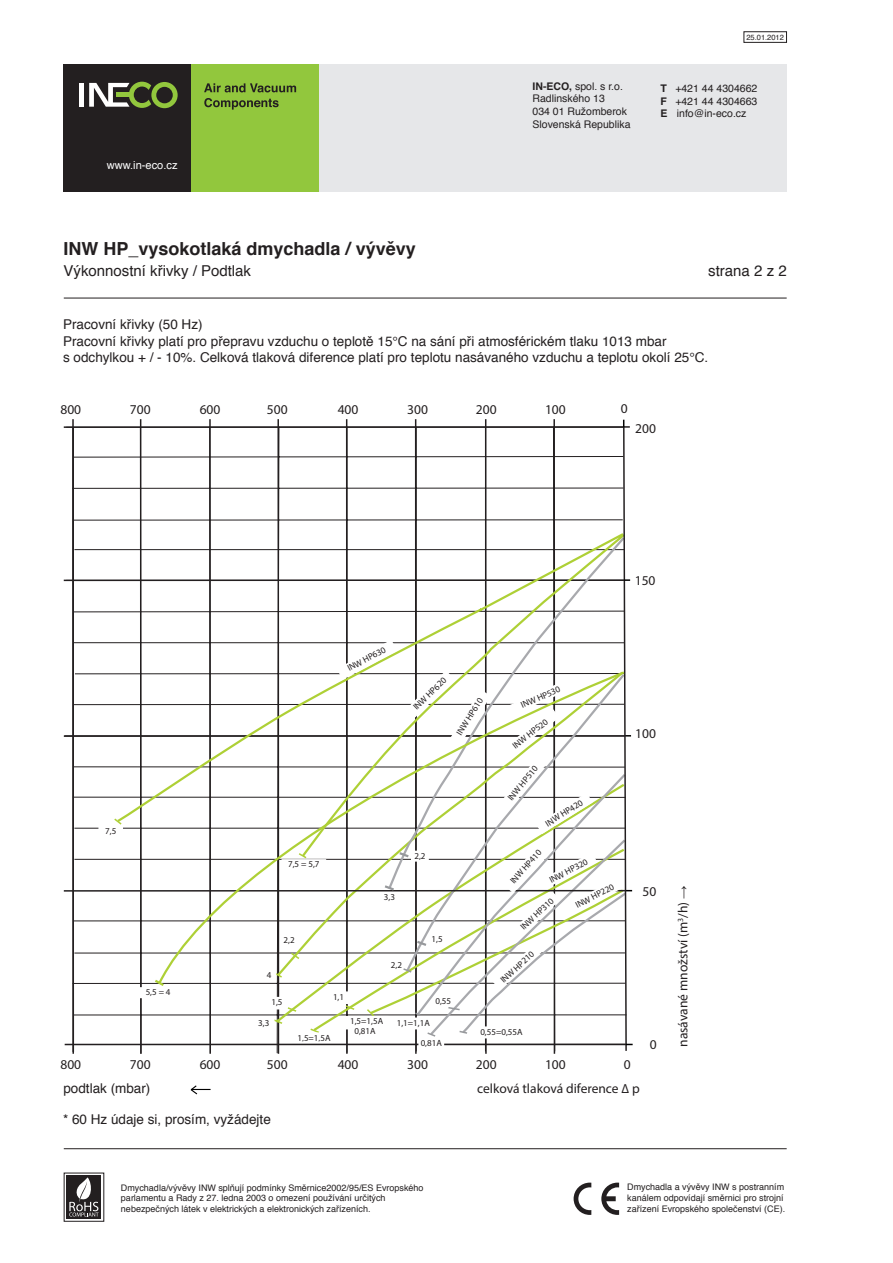
<style>
.page{position:relative;width:893px;height:1263px;background:#fff}
.page>*{position:absolute;margin:0;border:0;box-sizing:border-box;transform-origin:0 0}
.t1{font:700 18px "Helvetica";color:#231f20}
.t2{font:15px "Helvetica";color:#231f20}
.t3{font:13.5px "Helvetica";color:#231f20}
.t4{font:13.5px "Myriad Pro";color:#231f20}
.t5{font:11.1px "Helvetica";color:#fff}
.t6{font:10.5px "Helvetica";color:#231f20}
.t7{font:9px/10.8px "Helvetica";color:#231f20}
.t8{font:9px "Myriad Pro";color:#231f20}
.t9{font:7.5px "Helvetica";color:#231f20}
.s1{font-weight:700}
.s2{font-family:"Arial";font-weight:900}
</style>
<div class="page">
<hr style="left:64px;top:298px;width:723px;height:1px;background:#231f20">
<div style="left:276px;top:64px;width:511px;height:127px;background:#e6e7e9"></div>
<div style="left:191px;top:64px;width:128px;height:127px;background:#92c73d"></div>
<svg style="left:204px;top:98px;width:75px;height:12px"></svg>
<svg style="left:204px;top:83px;width:92px;height:9px"></svg>
<div style="left:64px;top:64px;width:127px;height:127px;background:#231f20"></div>
<div style="left:79px;top:83px;width:5px;height:24px;background:#fff"></div>
<svg style="left:89px;top:82px;width:89px;height:26px"></svg>
<div style="left:744px;top:32px;width:43px;height:11px;border:1px solid #231f20"></div>
<svg style="left:67px;top:1176px;width:34px;height:43px"></svg>
<svg style="left:69px;top:1177px;width:30px;height:39px"></svg>
<hr style="left:64px;top:1148px;width:723px;height:1px;background:#231f20">
<svg style="left:574px;top:1182px;width:17px;height:33px"></svg>
<svg style="left:601px;top:1182px;width:18px;height:33px"></svg>
<svg style="left:190px;top:1085px;width:21px;height:10px"></svg>
<hr style="left:140px;top:419px;width:2px;height:635px;background:#231f20">
<hr style="left:72px;top:419px;width:2px;height:635px;background:#231f20">
<hr style="left:209px;top:419px;width:2px;height:635px;background:#231f20">
<hr style="left:277px;top:419px;width:2px;height:635px;background:#231f20">
<hr style="left:346px;top:419px;width:2px;height:635px;background:#231f20">
<hr style="left:415px;top:419px;width:2px;height:635px;background:#231f20">
<hr style="left:485px;top:419px;width:2px;height:635px;background:#231f20">
<hr style="left:553px;top:419px;width:2px;height:635px;background:#231f20">
<hr style="left:64px;top:735px;width:561px;height:2px;background:#231f20">
<hr style="left:64px;top:579px;width:561px;height:2px;background:#231f20">
<hr style="left:64px;top:426px;width:566px;height:2px;background:#231f20">
<hr style="left:65px;top:1043px;width:561px;height:2px;background:#231f20">
<hr style="left:64px;top:890px;width:561px;height:2px;background:#231f20">
<svg style="left:113px;top:420px;width:520px;height:632px"></svg>
<svg style="left:156px;top:670px;width:470px;height:316px"></svg>
<p class="t5" style="left:107px;top:157px;width:72px">www.in-eco.cz</p>
<p class="t1" style="left:64px;top:234px;width:354px">INW HP_vysokotlaká dmychadla / vývěvy</p>
<p class="t2" style="left:64px;top:259px;width:189px">Výkonnostní křivky / Podtlak</p>
<p class="t6" style="left:532px;top:78px;width:92px"><span class="s1">IN-ECO,</span> spol. s r.o.</p>
<p class="t6" style="left:532px;top:91px;width:74px">Radlinského 13</p>
<p class="t6" style="left:532px;top:103px;width:96px">034 01 Ružomberok</p>
<p class="t6" style="left:532px;top:116px;width:100px">Slovenská Republika</p>
<p class="t9" style="left:746px;top:31px;width:39px">25.01.2012</p>
<p class="t6" style="left:660px;top:80px;width:99px"><span class="s1">T</span> +421 44 4304662</p>
<p class="t6" style="left:660px;top:93px;width:99px"><span class="s1">F</span> +421 44 4304663</p>
<p class="t6" style="left:660px;top:105px;width:88px"><span class="s1">E</span> info@in-eco.cz</p>
<p class="t2" style="left:708px;top:260px;width:80px">strana 2 z 2</p>
<p class="t3" style="left:63px;top:314px;width:141px">Pracovní křivky (50 Hz)</p>
<p class="t3" style="left:63px;top:330px;width:605px">Pracovní křivky platí pro přepravu vzduchu o teplotě 15°C na sání při atmosférickém tlaku 1013 mbar</p>
<p class="t3" style="left:63px;top:347px;width:647px">s odchylkou + / - 10%. Celková tlaková diference platí pro teplotu nasávaného vzduchu a teplotu okolí 25°C.</p>
<p class="t4" style="left:60px;top:401px;width:22px">800</p>
<p class="t4" style="left:130px;top:401px;width:22px">700</p>
<p class="t4" style="left:200px;top:401px;width:22px">600</p>
<p class="t4" style="left:267px;top:401px;width:22px">500</p>
<p class="t4" style="left:338px;top:401px;width:22px">400</p>
<p class="t4" style="left:407px;top:401px;width:22px">300</p>
<p class="t4" style="left:476px;top:401px;width:22px">200</p>
<p class="t4" style="left:545px;top:401px;width:22px">100</p>
<p class="t4" style="left:621px;top:401px;width:8px">0</p>
<p class="t4" style="left:635px;top:420px;width:22px">200</p>
<p class="t4" style="left:635px;top:572px;width:22px">150</p>
<p class="t8" style="left:105px;top:825px;width:13px">7,5</p>
<p class="t4" style="left:60px;top:1056px;width:22px">800</p>
<p class="t8" style="left:146px;top:987px;width:26px">5,5 = 4</p>
<p class="t4" style="left:130px;top:1056px;width:22px">700</p>
<p class="t4" style="left:200px;top:1056px;width:22px">600</p>
<p class="t8" style="left:345px;top:664px;width:44px;rotate:-28deg">INW HP630</p>
<p class="t8" style="left:411px;top:704px;width:44px;rotate:-44deg">INW HP620</p>
<p class="t8" style="left:454px;top:732px;width:44px;rotate:-58deg">INW HP610</p>
<p class="t8" style="left:288px;top:859px;width:33px">7,5 = 5,7</p>
<p class="t8" style="left:267px;top:969px;width:6px">4</p>
<p class="t8" style="left:284px;top:934px;width:13px">2,2</p>
<p class="t8" style="left:271px;top:996px;width:13px">1,5</p>
<p class="t8" style="left:333px;top:991px;width:13px">1,1</p>
<p class="t8" style="left:414px;top:850px;width:13px">2,2</p>
<p class="t8" style="left:384px;top:892px;width:13px">3,3</p>
<p class="t8" style="left:391px;top:959px;width:13px">2,2</p>
<p class="t8" style="left:432px;top:933px;width:13px">1,5</p>
<p class="t8" style="left:435px;top:995px;width:17px">0,55</p>
<p class="t8" style="left:519px;top:700px;width:44px;rotate:-24deg">INW HP530</p>
<p class="t8" style="left:510px;top:742px;width:44px;rotate:-38deg">INW HP520</p>
<p class="t8" style="left:505px;top:796px;width:44px;rotate:-50deg">INW HP510</p>
<p class="t8" style="left:543px;top:819px;width:44px;rotate:-32deg">INW HP420</p>
<p class="t8" style="left:508px;top:878px;width:44px;rotate:-48deg">INW HP410</p>
<p class="t8" style="left:547px;top:876px;width:44px;rotate:-28deg">INW HP320</p>
<p class="t8" style="left:574px;top:901px;width:44px;rotate:-28deg">INW HP220</p>
<p class="t8" style="left:518px;top:924px;width:44px;rotate:-43deg">INW HP310</p>
<p class="t8" style="left:498px;top:977px;width:44px;rotate:-42deg">INW HP210</p>
<p class="t8" style="left:258px;top:1017px;width:13px">3,3</p>
<p class="t4" style="left:267px;top:1056px;width:22px">500</p>
<p class="t8" style="left:297px;top:1032px;width:35px">1,5=1,5A</p>
<p class="t8" style="left:350px;top:1015px;width:35px">1,5=1,5A</p>
<p class="t8" style="left:397px;top:1017px;width:35px">1,1=1,1A</p>
<p class="t8" style="left:354px;top:1026px;width:23px">0,81A</p>
<p class="t8" style="left:480px;top:1026px;width:44px">0,55=0,55A</p>
<p class="t8" style="left:421px;top:1037px;width:23px">0,81A</p>
<p class="t4" style="left:338px;top:1056px;width:22px">400</p>
<p class="t4" style="left:407px;top:1056px;width:22px">300</p>
<p class="t4" style="left:476px;top:1056px;width:22px">200</p>
<p class="t4" style="left:545px;top:1056px;width:22px">100</p>
<p class="t4" style="left:635px;top:725px;width:22px">100</p>
<p class="t4" style="left:643px;top:883px;width:15px">50</p>
<p class="t4" style="left:624px;top:1056px;width:8px">0</p>
<p class="t4" style="left:650px;top:1036px;width:8px">0</p>
<p class="t3" style="left:63px;top:1078px;width:89px">podtlak (mbar)</p>
<p class="t4" style="left:477px;top:1080px;width:164px">celková tlaková diference ∆ p</p>
<p class="t3" style="left:63px;top:1109px;width:209px">* 60 Hz údaje si, prosím, vyžádejte</p>
<p class="t4" style="left:675px;top:1047px;width:163px;rotate:-90deg">nasávané množství (m<sup>3</sup>/h) <span class="s2">→</span></p>
<p class="t7" style="left:121px;top:1182px;width:304px">Dmychadla/vývěvy INW splňují podmínky Směrnice2002/95/ES Evropského parlamentu a Rady z 27. ledna 2003 o omezení používání určitých</p>
<p class="t7" style="left:121px;top:1204px;width:251px">nebezpečných látek v elektrických a elektronických zařízeních.</p>
<p class="t7" style="left:627px;top:1182px;width:160px">Dmychadla a vývěvy INW s postranním kanálem odpovídají směrnici pro strojní zařízení Evropského společenství (CE).</p>
</div>
